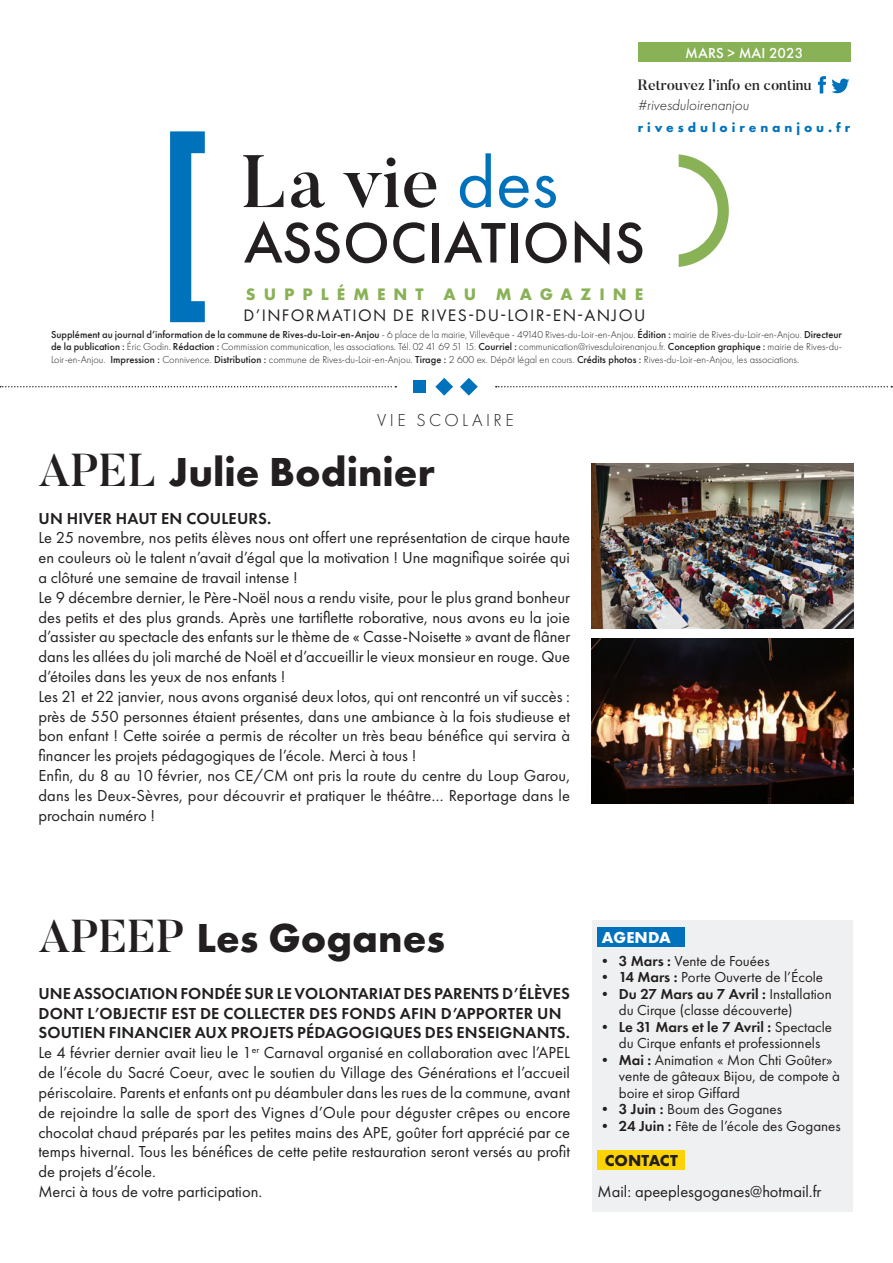
<style>
.page{position:relative;width:893px;height:1263px;background:#fff}
.page>*{position:absolute;margin:0;border:0;box-sizing:border-box;transform-origin:0 0}
.t1{font:500 73.65px "Butler";color:#231f20}
.t2{font:500 59.1px "Futura PT";letter-spacing:.01em;color:#231f20}
.t3{font:700 42px "Futura PT";color:#231f20}
.t4{font:300 18px "Futura PT";letter-spacing:.19em;color:#231f20}
.t5{font:17.25px "Futura PT";letter-spacing:.08em;color:#231f20}
.t6{font:700 17.25px "Futura PT";letter-spacing:.46em;color:#89b257}
.t7{font:16.5px/19.8px "Futura PT";color:#231f20}
.t8{font:600 16.5px "Futura PT";letter-spacing:.01em;color:#231f20}
.t9{font:700 16.5px "Futura PT";color:#231f20}
.t10{font:700 16.5px "Futura PT";letter-spacing:.01em;color:#fff}
.t11{font:15px/16.5px "Futura PT";color:#231f20}
.t12{font:500 15px "Butler";color:#231f20}
.t13{font:italic 300 15px "Futura PT";color:#231f20}
.t14{font:500 15px "Futura PT";letter-spacing:.01em;color:#fff}
.t15{font:700 13.5px "Futura PT";letter-spacing:.29em;color:#0072bc}
.t16{font:300 10.5px/12.6px "Futura PT";color:#231f20;text-align:justify}
.s1{font-family:"Futura PT";font-weight:400;color:#0072bc}
.s2{font-weight:500}
.s3{font-family:"Butler";font-weight:500;font-size:45.9px}
.s4{font-weight:600}
</style>
<div class="page">
<svg style="left:679px;top:154px;width:50px;height:113px"></svg>
<svg style="left:170px;top:131px;width:35px;height:191px"></svg>
<div style="left:638px;top:43px;width:212px;height:19px;background:#89b257"></div>
<svg style="left:818px;top:76px;width:31px;height:17px"></svg>
<div style="left:413px;top:380px;width:13px;height:13px;background:#0072bc"></div>
<svg style="left:435px;top:378px;width:18px;height:18px"></svg>
<svg style="left:460px;top:378px;width:18px;height:18px"></svg>
<svg style="left:0;top:386px;width:396px;height:1px"></svg>
<svg style="left:496px;top:386px;width:396px;height:1px"></svg>
<img style="left:591px;top:464px;width:262px;height:164px">
<img style="left:591px;top:639px;width:262px;height:164px">
<div style="left:592px;top:920px;width:261px;height:292px;background:#eff0f1"></div>
<div style="left:598px;top:1150px;width:87px;height:20px;background:#fed304"></div>
<div style="left:598px;top:927px;width:87px;height:20px;background:#0072bc"></div>
<h1 class="t1" style="left:240px;top:152px;width:319px">La vie <span class="s1">des</span></h1>
<p class="t14" style="left:685px;top:45px;width:119px">MARS &gt; MAI 2023</p>
<p class="t12" style="left:638px;top:79px;width:175px">Retrouvez l’info en continu</p>
<p class="t13" style="left:638px;top:99px;width:113px">#rivesduloirenanjou</p>
<p class="t15" style="left:638px;top:120px;width:214px">rivesduloirenanjou.fr</p>
<h2 class="t2" style="left:244px;top:209px;width:403px">ASSOCIATIONS</h2>
<p class="t6" style="left:246px;top:285px;width:399px">SUPPLÉMENT AU MAGAZINE</p>
<p class="t5" style="left:244px;top:306px;width:403px">D’INFORMATION DE RIVES-DU-LOIR-EN-ANJOU</p>
<p class="t16" style="left:51px;top:328px;width:792px"><span class="s2">Supplément au journal d’information de la commune de Rives-du-Loir-en-Anjou</span> - 6 place de la mairie, Villevêque - 49140 Rives-du-Loir-en-Anjou. <span class="s2">Édition :</span> mairie de Rives-du-Loir-en-Anjou. <span class="s2">Directeur de la publication :</span> Éric Godin. <span class="s2">Rédaction :</span> Commission communication, les associations. Tél. 02 41 69 51 15. <span class="s2">Courriel :</span> communication@rivesduloirenanjou.fr. <span class="s2">Conception graphique :</span> mairie de Rives-du-Loir-en-Anjou. <span class="s2">Impression :</span> Connivence. <span class="s2">Distribution :</span> commune de Rives-du-Loir-en-Anjou. <span class="s2">Tirage :</span> 2 600 ex. Dépôt légal en cours. <span class="s2">Crédits photos :</span> Rives-du-Loir-en-Anjou, les associations.</p>
<p class="t4" style="left:377px;top:411px;width:138px">VIE SCOLAIRE</p>
<h3 class="t3" style="left:38px;top:450px;width:398px"><span class="s3">APEL</span> Julie Bodinier</h3>
<p class="t8" style="left:38px;top:508px;width:234px">UN HIVER HAUT EN COULEURS.</p>
<p class="t7" style="left:38px;top:528px;width:533px">Le 25 novembre, nos petits élèves nous ont offert une représentation de cirque haute en couleurs où le talent n’avait d’égal que la motivation ! Une magnifique soirée qui a clôturé une semaine de travail intense !<br>Le 9 décembre dernier, le Père-Noël nous a rendu visite, pour le plus grand bonheur des petits et des plus grands. Après une tartiflette roborative, nous avons eu la joie d’assister au spectacle des enfants sur le thème de « Casse-Noisette » avant de flâner dans les allées du joli marché de Noël et d’accueillir le vieux monsieur en rouge. Que d’étoiles dans les yeux de nos enfants !<br>Les 21 et 22 janvier, nous avons organisé deux lotos, qui ont rencontré un vif succès : près de 550 personnes étaient présentes, dans une ambiance à la fois studieuse et bon enfant ! Cette soirée a permis de récolter un très beau bénéfice qui servira à financer les projets pédagogiques de l’école. Merci à tous !<br>Enfin, du 8 au 10 février, nos CE/CM ont pris la route du centre du Loup Garou, dans les Deux-Sèvres, pour découvrir et pratiquer le théâtre… Reportage dans le prochain numéro !</p>
<h3 class="t3" style="left:38px;top:916px;width:408px"><span class="s3">APEEP</span> Les Goganes</h3>
<p class="t7" style="left:38px;top:983px;width:533px"><span class="s4">UNE ASSOCIATION FONDÉE SUR LE VOLONTARIAT DES PARENTS D’ÉLÈVES DONT L’OBJECTIF EST DE COLLECTER DES FONDS AFIN D’APPORTER UN SOUTIEN FINANCIER AUX PROJETS PÉDAGOGIQUES DES ENSEIGNANTS.<br></span>Le 4 février dernier avait lieu le 1<sup>er</sup> Carnaval organisé en collaboration avec l’APEL de l’école du Sacré Coeur, avec le soutien du Village des Générations et l’accueil périscolaire. Parents et enfants ont pu déambuler dans les rues de la commune, avant de rejoindre la salle de sport des Vignes d’Oule pour déguster crêpes ou encore chocolat chaud préparés par les petites mains des APE, goûter fort apprécié par ce temps hivernal. Tous les bénéfices de cette petite restauration seront versés au profit de projets d’école.<br>Merci à tous de votre participation.</p>
<p class="t10" style="left:602px;top:929px;width:70px">AGENDA</p>
<p class="t11" style="left:598px;top:952px;width:174px"><span class="s4">• 3 Mars :</span> Vente de Fouées</p>
<p class="t11" style="left:598px;top:969px;width:227px"><span class="s4">• 14 Mars :</span> Porte Ouverte de l’École</p>
<p class="t11" style="left:619px;top:985px;width:215px;text-indent:-21px"><span class="s4">• Du 27 Mars au 7 Avril :</span> Installation du Cirque (classe découverte)</p>
<p class="t11" style="left:619px;top:1018px;width:215px;text-indent:-21px"><span class="s4">• Le 31 Mars et le 7 Avril :</span> Spectacle du Cirque enfants et professionnels</p>
<p class="t11" style="left:619px;top:1051px;width:223px;text-indent:-21px"><span class="s4">• Mai :</span> Animation « Mon Chti Goûter» vente de gâteaux Bijou, de compote à boire et sirop Giffard</p>
<p class="t11" style="left:598px;top:1101px;width:186px"><span class="s4">• 3 Juin :</span> Boum des Goganes</p>
<p class="t11" style="left:598px;top:1117px;width:245px"><span class="s4">• 24 Juin :</span> Fête de l’école des Goganes</p>
<p class="t9" style="left:605px;top:1152px;width:74px">CONTACT</p>
<p class="t7" style="left:598px;top:1181px;width:225px">Mail: apeeplesgoganes@hotmail.fr</p>
</div>
